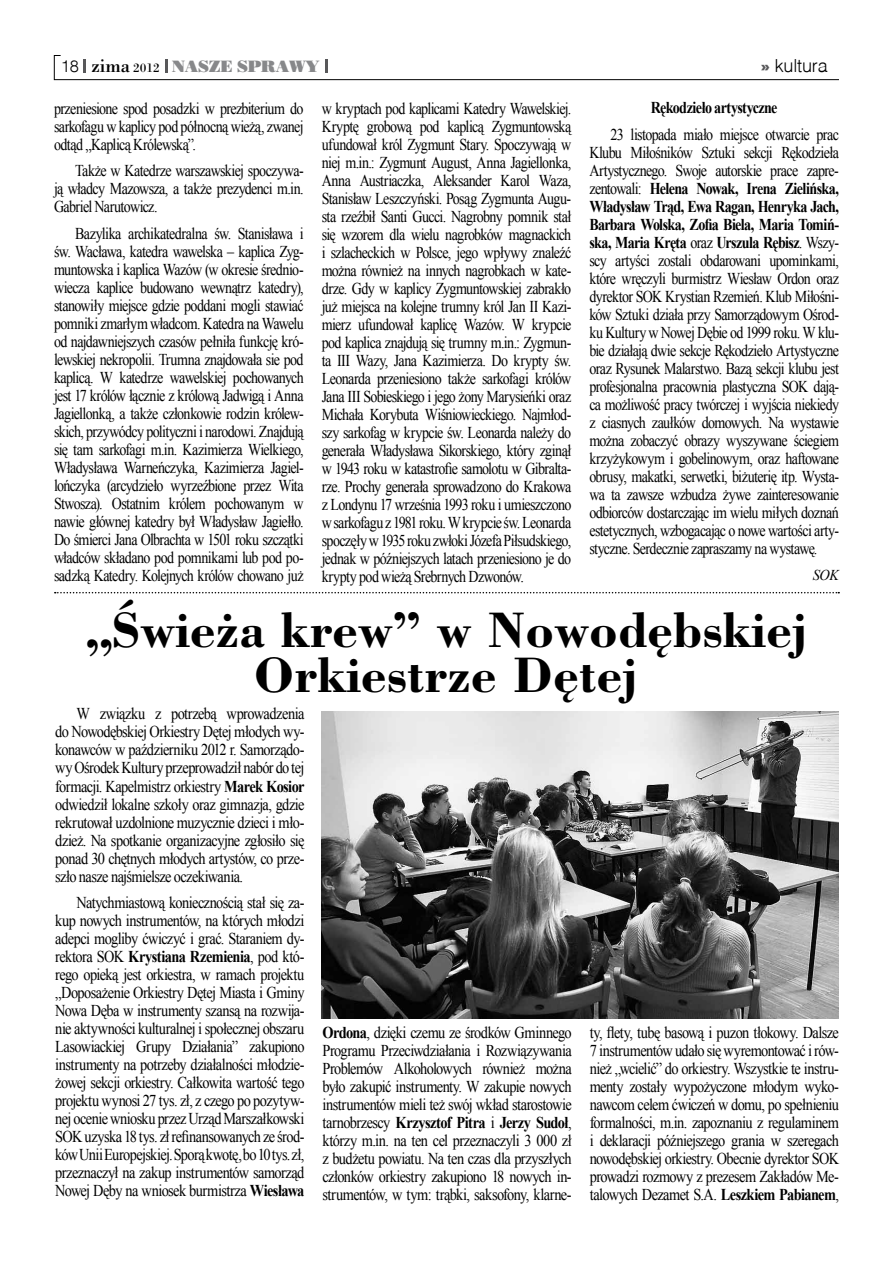
<style>
.page{position:relative;width:893px;height:1263px;background:#fff}
.page>*{position:absolute;margin:0;border:0;box-sizing:border-box;transform-origin:0 0}
.t1{font:700 46.5px/45px "Bodoni PL";color:#000;text-align:center}
.t2{font:300 18px "Switzerland";letter-spacing:-.01em;color:#000}
.t3{font:16.5px/18px "Times New Roman";letter-spacing:-.04em;color:#000;text-align:justify;scale:.85 1}
.t4{font:16.5px/18px "Times New Roman";letter-spacing:-.04em;color:#000;text-align:justify;scale:.87 1}
.t5{font:16.5px "Bodnoff";letter-spacing:-.02em;color:#87888a}
.t6{font:700 16.5px "Times New Roman";letter-spacing:-.045em;color:#000;scale:.85 1}
.t7{font:italic 15px "Times New Roman";color:#000;scale:.95 1}
.s1{font-family:"Switzerland";font-weight:300;color:#000}
.s2{font-family:"Bodoni PL";font-size:18px;color:#000}
.s3{font-family:"Bodoni PL";font-size:12px;color:#000}
.s4{font-family:"Switzerland Inserat";font-weight:400;font-size:19.5px;color:#58585a}
.s5{font-weight:700}
</style>
<div class="page">
<svg style="left:54px;top:55px;width:785px;height:25px"></svg>
<svg style="left:55px;top:592px;width:784px;height:1px"></svg>
<img style="left:322px;top:711px;width:517px;height:307px">
<p class="t5" style="left:61px;top:57px;width:261px"><span class="s1">18</span> <span class="s2">zima</span> <span class="s3">2012</span> NASZE SPRAWY</p>
<p class="t2" style="left:760px;top:55px;width:69px"><span class="s4">»</span> kultura</p>
<p class="t3" style="left:54px;top:99px;width:295px">przeniesione spod posadzki w prezbiterium do sarkofagu w kaplicy pod północną wieżą, zwanej odtąd „Kaplicą Królewską”.</p>
<p class="t3" style="left:54px;top:161px;width:295px;text-indent:21px">Także w Katedrze warszawskiej spoczywa&shy;ją władcy Mazowsza, a także prezydenci m.in.<br>Gabriel Narutowicz.</p>
<p class="t3" style="left:54px;top:224px;width:295px;text-indent:21px">Bazylika archikatedralna św. Stanisława i św. Wacława, katedra wawelska – kaplica Zyg&shy;muntowska i kaplica Wazów (w okresie średnio&shy;wiecza kaplice budowano wewnątrz katedry), stanowiły miejsce gdzie poddani mogli stawiać pomniki zmarłym władcom. Katedra na Wawelu od najdawniejszych czasów pełniła funkcję kró&shy;lewskiej nekropolii. Trumna znajdowała sie pod kaplicą. W katedrze wawelskiej pochowanych jest 17 królów łącznie z królową Jadwigą i Anna Jagiellonką, a także członkowie rodzin królew&shy;skich, przywódcy polityczni i narodowi. Znajdują się tam sarkofagi m.in. Kazimierza Wielkiego, Władysława Warneńczyka, Kazimierza Jagiel&shy;lończyka (arcydzieło wyrzeźbione przez Wita Stwosza). Ostatnim królem pochowanym w nawie głównej katedry był Władysław Jagiełło.<br>Do śmierci Jana Olbrachta w 1501 roku szczątki władców składano pod pomnikami lub pod po&shy;sadzką Katedry. Kolejnych królów chowano już</p>
<p class="t3" style="left:322px;top:99px;width:295px">w kryptach pod kaplicami Katedry Wawelskiej.<br>Kryptę grobową pod kaplicą Zygmuntowską ufundował król Zygmunt Stary. Spoczywają w niej m.in.: Zygmunt August, Anna Jagiellonka, Anna Austriaczka, Aleksander Karol Waza, Stanisław Leszczyński. Posąg Zygmunta Augu&shy;sta rzeźbił Santi Gucci. Nagrobny pomnik stał się wzorem dla wielu nagrobków magnackich i szlacheckich w Polsce, jego wpływy znaleźć można również na innych nagrobkach w kate&shy;drze. Gdy w kaplicy Zygmuntowskiej zabrakło już miejsca na kolejne trumny król Jan II Kazi&shy;mierz ufundował kaplicę Wazów. W krypcie pod kaplica znajdują się trumny m.in.: Zygmun&shy;ta III Wazy, Jana Kazimierza. Do krypty św.<br>Leonarda przeniesiono także sarkofagi królów Jana III Sobieskiego i jego żony Marysieńki oraz Michała Korybuta Wiśniowieckiego. Najmłod&shy;szy sarkofag w krypcie św. Leonarda należy do generała Władysława Sikorskiego, który zginął w 1943 roku w katastrofie samolotu w Gibralta&shy;rze. Prochy generała sprowadzono do Krakowa z Londynu 17 września 1993 roku i umieszczono w sarkofagu z 1981 roku. W krypcie św. Leonarda spoczęły w 1935 roku zwłoki Józefa Piłsudskiego, jednak w późniejszych latach przeniesiono je do krypty pod wieżą Srebrnych Dzwonów.</p>
<p class="t6" style="left:651px;top:96px;width:150px">Rękodzieło artystyczne</p>
<p class="t3" style="left:589px;top:125px;width:295px;text-indent:21px">23 listopada miało miejsce otwarcie prac Klubu Miłośników Sztuki sekcji Rękodzieła Artystycznego. Swoje autorskie prace zapre&shy;zentowali: <span class="s5">Helena Nowak, Irena Zielińska, Władysław Trąd, Ewa Ragan, Henryka Jach, Barbara Wolska, Zofia Biela, Maria Tomiń&shy;ska, Maria Kręta</span> oraz <span class="s5">Urszula Rębisz</span>. Wszy&shy;scy artyści zostali obdarowani upominkami, które wręczyli burmistrz Wiesław Ordon oraz dyrektor SOK Krystian Rzemień. Klub Miłośni&shy;ków Sztuki działa przy Samorządowym Ośrod&shy;ku Kultury w Nowej Dębie od 1999 roku. W klu&shy;bie działają dwie sekcje Rękodzieło Artystyczne oraz Rysunek Malarstwo. Bazą sekcji klubu jest profesjonalna pracownia plastyczna SOK dają&shy;ca możliwość pracy twórczej i wyjścia niekiedy z ciasnych zaułków domowych. Na wystawie można zobaczyć obrazy wyszywane ściegiem krzyżykowym i gobelinowym, oraz haftowane obrusy, makatki, serwetki, biżuterię itp. Wysta&shy;wa ta zawsze wzbudza żywe zainteresowanie odbiorców dostarczając im wielu miłych doznań estetycznych, wzbogacając o nowe wartości arty&shy;styczne. Serdecznie zapraszamy na wystawę.</p>
<p class="t7" style="left:813px;top:565px;width:29px">SOK</p>
<h1 class="t1" style="left:84px;top:605px;width:724px">„Świeża krew” w Nowodębskiej<br>Orkiestrze Dętej</h1>
<p class="t4" style="left:55px;top:705px;width:288px;text-indent:21px">W związku z potrzebą wprowadzenia do Nowodębskiej Orkiestry Dętej młodych wy&shy;konawców w październiku 2012 r. Samorządo&shy;wy Ośrodek Kultury przeprowadził nabór do tej formacji. Kapelmistrz orkiestry <span class="s5">Marek Kosior </span>odwiedził lokalne szkoły oraz gimnazja, gdzie rekrutował uzdolnione muzycznie dzieci i mło&shy;dzież. Na spotkanie organizacyjne zgłosiło się ponad 30 chętnych młodych artystów, co prze&shy;szło nasze najśmielsze oczekiwania.</p>
<p class="t4" style="left:55px;top:893px;width:288px;text-indent:21px">Natychmiastową koniecznością stał się za&shy;kup nowych instrumentów, na których młodzi adepci mogliby ćwiczyć i grać. Staraniem dy&shy;rektora SOK <span class="s5">Krystiana Rzemienia</span>, pod któ&shy;rego opieką jest orkiestra, w ramach projektu „Doposażenie Orkiestry Dętej Miasta i Gminy Nowa Dęba w instrumenty szansą na rozwija&shy;nie aktywności kulturalnej i społecznej obszaru Lasowiackiej Grupy Działania” zakupiono instrumenty na potrzeby działalności młodzie&shy;żowej sekcji orkiestry. Całkowita wartość tego projektu wynosi 27 tys. zł, z czego po pozytyw&shy;nej ocenie wniosku przez Urząd Marszałkowski SOK uzyska 18 tys. zł refinansowanych ze środ&shy;ków Unii Europejskiej. Sporą kwotę, bo 10 tys. zł, przeznaczył na zakup instrumentów samorząd Nowej Dęby na wniosek burmistrza <span class="s5">Wiesława</span></p>
<p class="t4" style="left:322px;top:1023px;width:288px"><span class="s5">Ordona</span>, dzięki czemu ze środków Gminnego Programu Przeciwdziałania i Rozwiązywania Problemów Alkoholowych również można było zakupić instrumenty. W zakupie nowych instrumentów mieli też swój wkład starostowie tarnobrzescy <span class="s5">Krzysztof Pitra</span> i <span class="s5">Jerzy Sudoł</span>, którzy m.in. na ten cel przeznaczyli 3 000 zł z budżetu powiatu. Na ten czas dla przyszłych członków orkiestry zakupiono 18 nowych in&shy;strumentów, w tym: trąbki, saksofony, klarne-</p>
<p class="t4" style="left:590px;top:1023px;width:288px">ty, flety, tubę basową i puzon tłokowy. Dalsze 7 instrumentów udało się wyremontować i rów&shy;nież „wcielić” do orkiestry. Wszystkie te instru&shy;menty zostały wypożyczone młodym wyko&shy;nawcom celem ćwiczeń w domu, po spełnieniu formalności, m.in. zapoznaniu z regulaminem i deklaracji późniejszego grania w szeregach nowodębskiej orkiestry. Obecnie dyrektor SOK prowadzi rozmowy z prezesem Zakładów Me&shy;talowych Dezamet S.A. <span class="s5">Leszkiem Pabianem</span>,</p>
</div>
